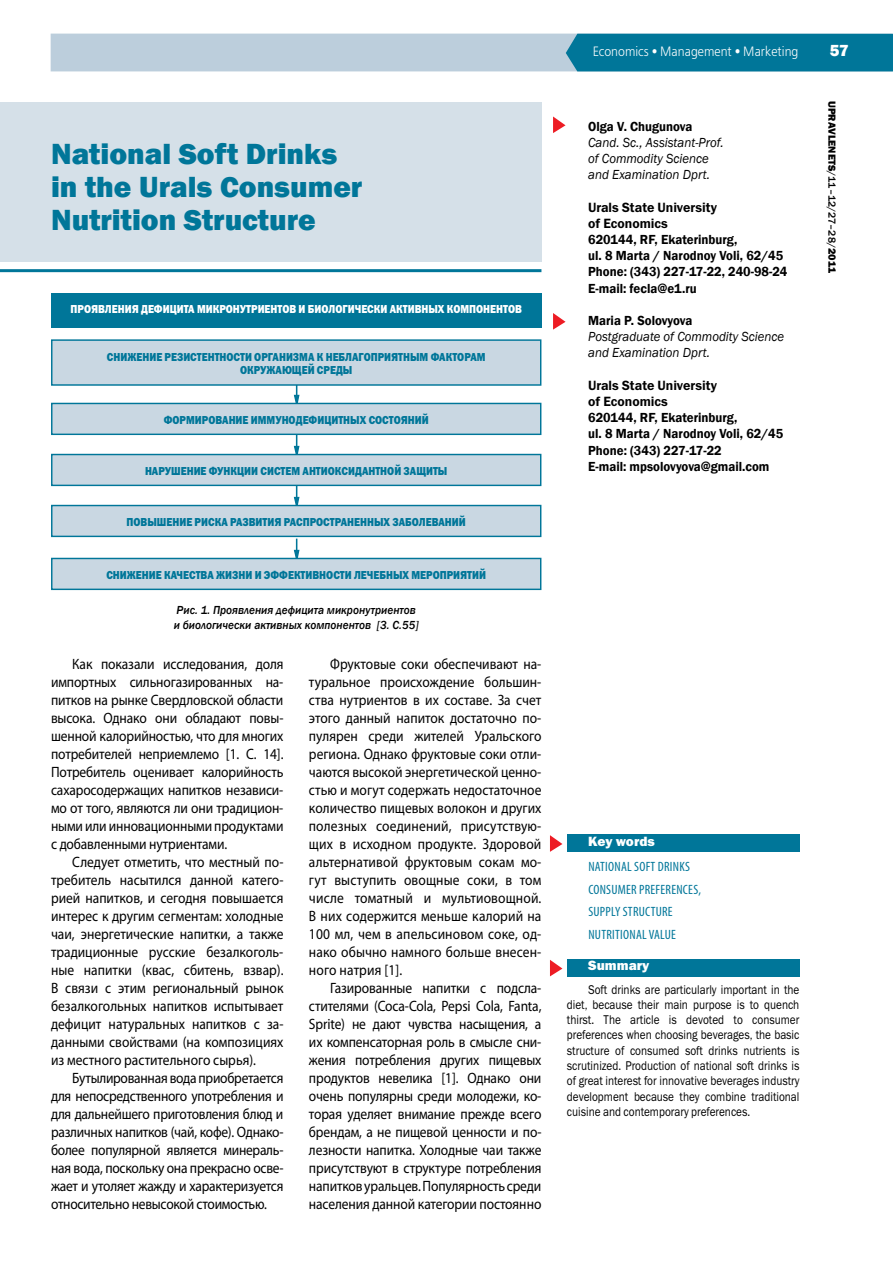
<style>
.page{position:relative;width:893px;height:1263px;background:#fff}
.page>*{position:absolute;margin:0;border:0;box-sizing:border-box;transform-origin:0 0}
.t1{font:800 30px/33px "Franklin Gothic";color:#007699}
.t2{font:800 16.5px "Franklin Gothic";color:#fff}
.t3{font:15px/18px "Myriad Pro";letter-spacing:-.01em;color:#000;text-align:justify;scale:.9 1}
.t4{font:600 13.5px/16.2px "Franklin Gothic";color:#000;scale:.95 1}
.t5{font:italic 13.5px/16.2px "Franklin Gothic";color:#000;scale:.95 1}
.t6{font:condensed 13.5px/22.5px "Myriad Pro";letter-spacing:.02em;color:#007699}
.t7{font:13.5px/16.2px "Franklin Gothic Demi C";color:#000;scale:.95 1}
.t8{font:13.5px "Free Set C";color:#fff;scale:.9 1}
.t9{font:13.5px "Franklin Gothic Heavy C";color:#fff}
.t10{font:12.75px/15.3px "Franklin Gothic Book C";color:#000;text-align:justify;scale:.85 1}
.t11{font:italic 500 12px/14.4px "Franklin Gothic";color:#000;scale:.95 1}
.t12{font:11.7px "Franklin Gothic Heavy C";color:#007699;scale:.85 1}
.t13{font:11.7px "Franklin Gothic Heavy C";color:#fff;scale:.85 1}
.t14{font:500 10.5px "Franklin Gothic";color:#000}
.s1{font-weight:800}
.s2{font-family:"Franklin Gothic Heavy C";font-weight:400}
</style>
<div class="page">
<div style="left:51px;top:34px;width:841px;height:37px;background:#bccedc"></div>
<div style="left:566px;top:34px;width:327px;height:37px;background:#007699"></div>
<div style="left:567px;top:959px;width:232px;height:17px;background:#007699"></div>
<svg style="left:550px;top:960px;width:12px;height:16px"></svg>
<div style="left:0;top:102px;width:541px;height:159px;background:#d5e0e8"></div>
<div style="left:567px;top:834px;width:232px;height:18px;background:#007699"></div>
<svg style="left:550px;top:835px;width:12px;height:17px"></svg>
<svg style="left:553px;top:116px;width:13px;height:17px"></svg>
<hr style="left:0;top:269px;width:541px;height:3px;background:#007699">
<svg style="left:293px;top:386px;width:7px;height:17px"></svg>
<div style="left:51px;top:293px;width:490px;height:35px;background:#007699"></div>
<div style="left:52px;top:340px;width:489px;height:45px;background:#c9d7e2"></div>
<div style="left:51px;top:339px;width:490px;height:47px;border:1px solid #007699"></div>
<div style="left:52px;top:403px;width:489px;height:31px;background:#c9d7e2"></div>
<div style="left:51px;top:403px;width:490px;height:32px;border:1px solid #007699"></div>
<svg style="left:293px;top:435px;width:7px;height:19px"></svg>
<div style="left:52px;top:454px;width:489px;height:31px;background:#c9d7e2"></div>
<div style="left:51px;top:454px;width:490px;height:32px;border:1px solid #007699"></div>
<svg style="left:293px;top:486px;width:7px;height:19px"></svg>
<div style="left:52px;top:505px;width:489px;height:31px;background:#c9d7e2"></div>
<div style="left:51px;top:505px;width:490px;height:32px;border:1px solid #007699"></div>
<svg style="left:293px;top:539px;width:7px;height:19px"></svg>
<div style="left:52px;top:558px;width:489px;height:31px;background:#c9d7e2"></div>
<div style="left:51px;top:558px;width:490px;height:32px;border:1px solid #007699"></div>
<svg style="left:553px;top:313px;width:13px;height:17px"></svg>
<h1 class="t1" style="left:51px;top:137px;width:313px">National Soft Drinks in the Urals Consumer<br>Nutrition Structure</h1>
<p class="t13" style="left:71px;top:303px;width:158px">Проявления дефицита микрон</p>
<p class="t13" style="left:240px;top:303px;width:159px">утри ентов и биологически</p>
<p class="t13" style="left:390px;top:303px;width:9px">акти</p>
<p class="t13" style="left:415px;top:303px;width:48px">вных компон</p>
<p class="t13" style="left:490px;top:303px;width:39px">ентов</p>
<p class="t12" style="left:107px;top:350px;width:91px">Снижени е резист</p>
<p class="t12" style="left:202px;top:350px;width:16px">ентности</p>
<p class="t12" style="left:254px;top:350px;width:31px">ор ганизма</p>
<p class="t12" style="left:317px;top:350px;width:64px">к неблагопри</p>
<p class="t12" style="left:391px;top:350px;width:66px">ятн ым факторам</p>
<p class="t12" style="left:240px;top:363px;width:134px">окружающей среды</p>
<p class="t12" style="left:164px;top:414px;width:312px">ФОРМИРОВАНИЕ ИММУНОДЕФИЦИТНЫХ СОСТОЯНИЙ</p>
<p class="t12" style="left:145px;top:465px;width:145px">Нарушени е функции сист</p>
<p class="t12" style="left:285px;top:465px;width:29px">ем антиокси</p>
<p class="t12" style="left:355px;top:465px;width:17px">дантно</p>
<p class="t12" style="left:394px;top:465px;width:64px">й защиты</p>
<p class="t12" style="left:127px;top:516px;width:89px">Повышени е риска</p>
<p class="t12" style="left:230px;top:516px;width:72px">развития распростран</p>
<p class="t12" style="left:354px;top:516px;width:54px">енн ых забо</p>
<p class="t12" style="left:419px;top:516px;width:57px">леваний</p>
<p class="t12" style="left:106px;top:569px;width:149px">Снижени е качества жизни</p>
<p class="t12" style="left:255px;top:569px;width:85px">и эффекти вности</p>
<p class="t12" style="left:354px;top:569px;width:94px">лечебных меропри</p>
<p class="t12" style="left:460px;top:569px;width:32px">яти й</p>
<p class="t11" style="left:174px;top:603px;width:259px">Рис. 1. Проявления дефицита микронутриентов и биологически активных компонентов [3. С.55]</p>
<p class="t3" style="left:51px;top:655px;width:260px;text-indent:21px">Как показали исследования, доля импортных сильногазированных на&shy;питков на рынке Свердловской области высока. Однако они обладают повы&shy;шенной калорийностью, что для многих потребителей неприемлемо [1. С. 14].<br>Потребитель оценивает калорийность сахаросодержащих напитков независи&shy;мо от того, являются ли они традицион&shy;ными или инновационными продуктами с добавленными нутриентами.</p>
<p class="t3" style="left:51px;top:853px;width:260px;text-indent:21px">Следует отметить, что местный по&shy;требитель насытился данной катего&shy;рией напитков, и сегодня повышается интерес к другим сегментам: холодные чаи, энергетические напитки, а также традиционные русские безалкоголь&shy;ные напитки (квас, сбитень, взвар).<br>В связи с этим региональный рынок безалкогольных напитков испытывает дефицит натуральных напитков с за&shy;данными свойствами (на композициях из местного растительного сырья).</p>
<p class="t3" style="left:51px;top:1069px;width:260px;text-indent:21px">Бутылированная вода приобретается для непосредственного употребления и для дальнейшего приготовления блюд и различных напитков (чай, кофе). Однако&shy;более популярной является минераль&shy;ная вода, поскольку она прекрасно осве&shy;жает и утоляет жажду и характеризуется относительно невысокой стоимостью.</p>
<p class="t3" style="left:309px;top:655px;width:260px;text-indent:21px">Фруктовые соки обеспечивают на&shy;туральное происхождение большин&shy;ства нутриентов в их составе. За счет этого данный напиток достаточно по&shy;пулярен среди жителей Уральского региона. Однако фруктовые соки отли&shy;чаются высокой энергетической ценно&shy;стью и могут содержать недостаточное количество пищевых волокон и других полезных соединений, присутствую&shy;щих в исходном продукте. Здоровой альтернативой фруктовым сокам мо&shy;гут выступить овощные соки, в том числе томатный и мультиовощной.<br>В них содержится меньше калорий на 100 мл, чем в апельсиновом соке, од&shy;нако обычно намного больше внесен&shy;ного натрия [1].</p>
<p class="t3" style="left:309px;top:979px;width:260px;text-indent:21px">Газированные напитки с подсла&shy;стителями (Coca-Cola, Pepsi Cola, Fanta, Sprite) не дают чувства насыщения, а их компенсаторная роль в смысле сни&shy;жения потребления других пищевых продуктов невелика [1]. Однако они очень популярны среди молодежи, ко&shy;торая уделяет внимание прежде всего брендам, а не пищевой ценности и по&shy;лезности напитка. Холодные чаи также присутствуют в структуре потребления напитков уральцев. Популярность среди населения данной категории постоянно</p>
<p class="t8" style="left:593px;top:44px;width:230px">Economics ● Мanagement ● Мarketing</p>
<p class="t4" style="left:588px;top:118px;width:111px">Olga V. Chugunova</p>
<p class="t5" style="left:588px;top:134px;width:144px">Cand. Sc., Assistant-Prof. of Commodity Science and Examination Dprt.</p>
<p class="t7" style="left:588px;top:199px;width:137px">Urals State University of Economics</p>
<p class="t4" style="left:588px;top:232px;width:211px">620144, RF, Ekaterinburg,<br>ul. 8 Marta / Narodnoy Voli, 62/45<br>Phone: (343) 227-17-22, 240-98-24<br>Е-mail: fecla@e1.ru</p>
<p class="t4" style="left:588px;top:313px;width:111px">Maria P. Solovyova</p>
<p class="t5" style="left:588px;top:329px;width:208px">Postgraduate of Commodity Science and Examination Dprt.</p>
<p class="t7" style="left:588px;top:377px;width:137px">Urals State University of Economics</p>
<p class="t4" style="left:588px;top:410px;width:207px">620144, RF, Ekaterinburg,<br>ul. 8 Marta / Narodnoy Voli, 62/45<br>Phone: (343) 227-17-22<br>Е-mail: mpsolovyova@gmail.com</p>
<p class="t9" style="left:588px;top:834px;width:68px">Key words</p>
<p class="t6" style="left:588px;top:855px;width:114px">NATIONAL SOFT DRI NKS<br>CONSUMER PREFERENCES,<br>SUPPLY STRUCTURE<br>NUTRITIO</p>
<p class="t6" style="left:629px;top:923px;width:48px">NAL VALUE</p>
<p class="t9" style="left:588px;top:957px;width:63px">Summary</p>
<p class="t10" style="left:567px;top:981px;width:275px;text-indent:21px">Soft drinks are particularly important in the diet, because their main purpose is to quench thirst. The article is devoted to consumer preferences when choosing beverages, the basic structure of consumed soft drinks nutrients is scrutinized. Production of national soft drinks is of great interest for innovative beverages industry development because they combine traditional cuisine and contemporary preferences.</p>
<p class="t2" style="left:830px;top:40px;width:20px">57</p>
<p class="t14" style="left:838px;top:101px;width:174px;rotate:90deg"><span class="s1">Upravlenets</span>/11–12/27–28/<span class="s2">2011</span></p>
</div>
